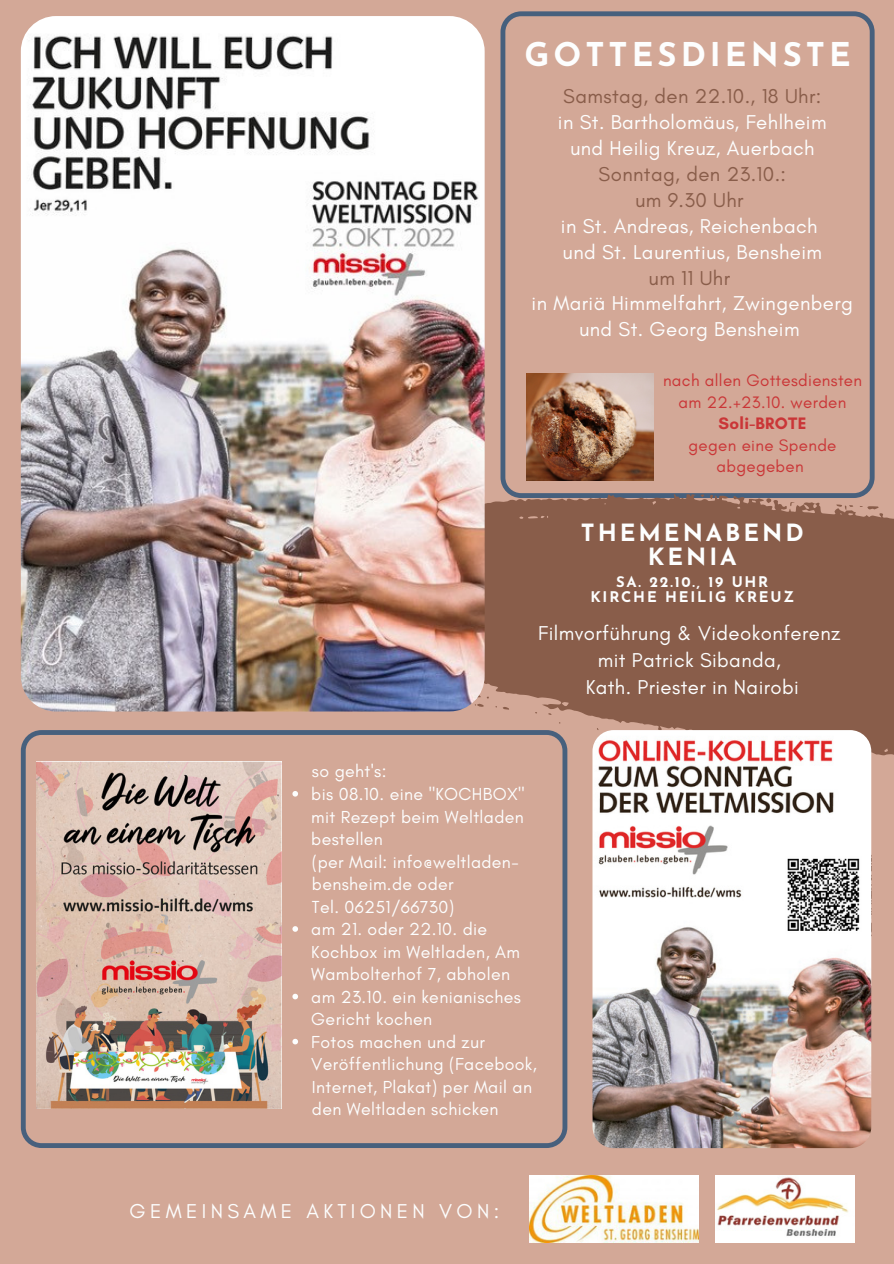
<style>
.page{position:relative;width:894px;height:1264px;background:#fff}
.page>*{position:absolute;margin:0;border:0;box-sizing:border-box;transform-origin:0 0}
.t1{font:700 32.7px "Josefin Sans";letter-spacing:.125em;color:#fdfefe}
.t2{font:700 23.7px/24.2px "Josefin Sans";letter-spacing:.125em;color:#fdfefe;text-align:center}
.t3{font:20.4px/26px "Glacial Indifference";letter-spacing:.02em;color:#fdfefe;text-align:center}
.t4{font:20.4px/26px "Glacial Indifference";letter-spacing:.02em;color:#895d4a;text-align:center}
.t5{font:20.4px "Glacial Indifference";letter-spacing:.215em;color:#fdfefe}
.t6{font:17.7px/22.5px "Glacial Indifference";letter-spacing:.02em;color:#fdfefe}
.t7{font:16.95px/21.5px "Glacial Indifference";letter-spacing:.02em;color:#ca3637;text-align:center}
.t8{font:700 16.95px "Glacial Indifference";letter-spacing:.02em;color:#ca3637}
.t9{font:700 14.7px/15.5px "Josefin Sans";letter-spacing:.125em;color:#fdfefe;text-align:center}
</style>
<div class="page">
<div style="left:0;top:0;width:893px;height:1263px;background:#d3a897"></div>
<svg style="left:21px;top:730px;width:546px;height:417px"></svg>
<img style="left:529px;top:1175px;width:169px;height:67px">
<img style="left:715px;top:1175px;width:139px;height:67px">
<svg style="left:500px;top:11px;width:374px;height:456px"></svg>
<svg style="left:122px;top:695px;width:771px;height:98px"></svg>
<img style="left:592px;top:730px;width:279px;height:418px;border-radius:21px">
<img style="left:526px;top:373px;width:127px;height:94px">
<img style="left:775px;top:847px;width:95px;height:95px">
<img style="left:36px;top:761px;width:245px;height:347px">
<svg style="left:479px;top:467px;width:414px;height:228px;background:#906553"></svg>
<img style="left:21px;top:16px;width:463px;height:695px;border-radius:35px">
<svg style="left:292px;top:791px;width:6px;height:5px"></svg>
<svg style="left:292px;top:926px;width:6px;height:5px"></svg>
<svg style="left:292px;top:993px;width:6px;height:6px"></svg>
<svg style="left:292px;top:1038px;width:6px;height:6px"></svg>
<h1 class="t1" style="left:524px;top:42px;width:328px">GOTTESDIENSTE</h1>
<p class="t4" style="left:563px;top:83px;width:259px">Samstag, den 22.10., 18 Uhr:</p>
<p class="t3" style="left:558px;top:109px;width:270px">in St. Bartholomäus, Fehlheim und Heilig Kreuz, Auerbach</p>
<p class="t4" style="left:598px;top:161px;width:189px">Sonntag, den 23.10.: um 9.30 Uhr</p>
<p class="t3" style="left:561px;top:212px;width:262px;text-align:left">in St. Andreas, Reichenbach und St. Laurentius, Bensheim</p>
<p class="t4" style="left:648px;top:264px;width:83px">um 11 Uhr</p>
<p class="t3" style="left:531px;top:290px;width:323px">in Mariä Himmelfahrt, Zwingenberg und St. Georg Bensheim</p>
<p class="t7" style="left:662px;top:369px;width:200px">nach allen Gottesdiensten am 22.+23.10. werden</p>
<p class="t8" style="left:718px;top:413px;width:89px">Soli-BROTE</p>
<p class="t7" style="left:688px;top:434px;width:149px">gegen eine Spende abgegeben</p>
<h2 class="t2" style="left:580px;top:523px;width:224px">THEMENABEND<br>KENIA</h2>
<p class="t9" style="left:590px;top:575px;width:205px">SA. 22.10., 19 UHR<br>KIRCHE HEILIG KREUZ</p>
<p class="t3" style="left:538px;top:619px;width:304px;line-height:26.7px">Filmvorführung &amp; Videokonferenz mit Patrick Sibanda,<br>Kath. Priester in Nairobi</p>
<p class="t6" style="left:312px;top:760px;width:76px">so geht's:</p>
<p class="t6" style="left:311px;top:782px;width:215px;text-align:justify">bis 08.10. eine "KOCHBOX" mit Rezept beim Weltladen bestellen</p>
<p class="t6" style="left:312px;top:850px;width:208px">(per Mail: info@weltladen&shy;bensheim.de oder<br>Tel. 06251/66730)</p>
<p class="t6" style="left:311px;top:917px;width:227px">am 21. oder 22.10. die<br>Kochbox im Weltladen, Am<br>Wambolterhof 7, abholen am 23.10. ein kenianisches<br>Gericht kochen<br>Fotos machen und zur<br>Veröffentlichung (Facebook,</p>
<p class="t6" style="left:312px;top:1075px;width:221px">Internet, Plakat) per Mail an den Weltladen schicken</p>
<p class="t5" style="left:130px;top:1198px;width:371px">GEMEINSAME AKTIONEN VON:</p>
</div>
